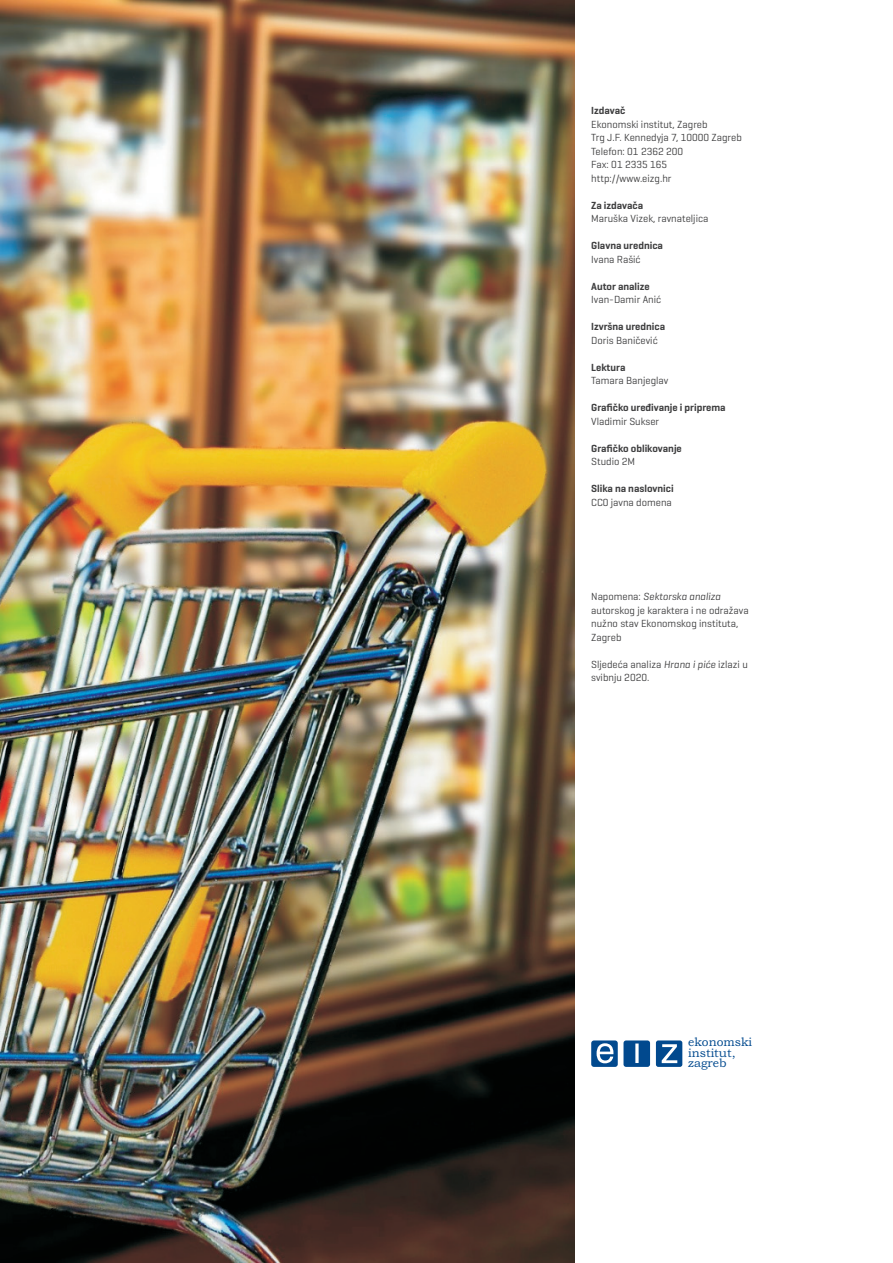
<style>
.page{position:relative;width:893px;height:1263px;background:#fff}
.page>*{position:absolute;margin:0;border:0;box-sizing:border-box;transform-origin:0 0}
.t1{font:300 12.15px/10.4px "Bookman Old Style";color:#01498e}
.t2{font:10.5px/13.5px "Geogrotesque";color:#3e3e3f}
.t3{font:600 10.5px "Geogrotesque";color:#3e3e3f}
.s1{font-style:italic}
</style>
<div class="page">
<img style="left:0;top:0;width:574px;height:1263px">
<svg style="left:656px;top:1040px;width:26px;height:27px"></svg>
<svg style="left:591px;top:1040px;width:59px;height:27px"></svg>
<p class="t3" style="left:591px;top:104px;width:36px">Izdavač</p>
<p class="t2" style="left:591px;top:117px;width:152px">Ekonomski institut, Zagreb<br>Trg J.F. Kennedyja 7, 10000 Zagreb<br>Telefon: 01 2362 200<br>Fax: 01 2335 165 http://www.eizg.hr</p>
<p class="t3" style="left:591px;top:199px;width:53px">Za izdavača</p>
<p class="t2" style="left:591px;top:212px;width:119px">Maruška Vizek, ravnateljica</p>
<p class="t3" style="left:591px;top:239px;width:73px">Glavna urednica</p>
<p class="t2" style="left:591px;top:252px;width:51px">Ivana Rašić</p>
<p class="t3" style="left:591px;top:280px;width:60px">Autor analize</p>
<p class="t2" style="left:591px;top:293px;width:71px">Ivan-Damir Anić</p>
<p class="t3" style="left:591px;top:320px;width:75px">Izvršna urednica</p>
<p class="t2" style="left:591px;top:333px;width:68px">Doris Baničević</p>
<p class="t3" style="left:591px;top:361px;width:36px">Lektura</p>
<p class="t2" style="left:591px;top:374px;width:79px">Tamara Banjeglav</p>
<p class="t3" style="left:591px;top:401px;width:136px">Grafičko uređivanje i priprema</p>
<p class="t2" style="left:591px;top:414px;width:70px">Vladimir Sukser</p>
<p class="t3" style="left:591px;top:442px;width:92px">Grafičko oblikovanje</p>
<p class="t2" style="left:591px;top:455px;width:46px">Studio 2M</p>
<p class="t3" style="left:591px;top:482px;width:84px">Slika na naslovnici</p>
<p class="t2" style="left:591px;top:495px;width:82px">CC0 javna domena</p>
<p class="t2" style="left:591px;top:590px;width:159px">Napomena: <span class="s1">Sektorska analiza </span>autorskog je karaktera i ne odražava nužno stav Ekonomskog instituta,<br>Zagreb</p>
<p class="t2" style="left:591px;top:657px;width:158px">Sljedeća analiza <span class="s1">Hrana i piće</span> izlazi u svibnju 2020.</p>
<p class="t1" style="left:688px;top:1038px;width:66px">ekonomski institut, zagreb</p>
</div>
